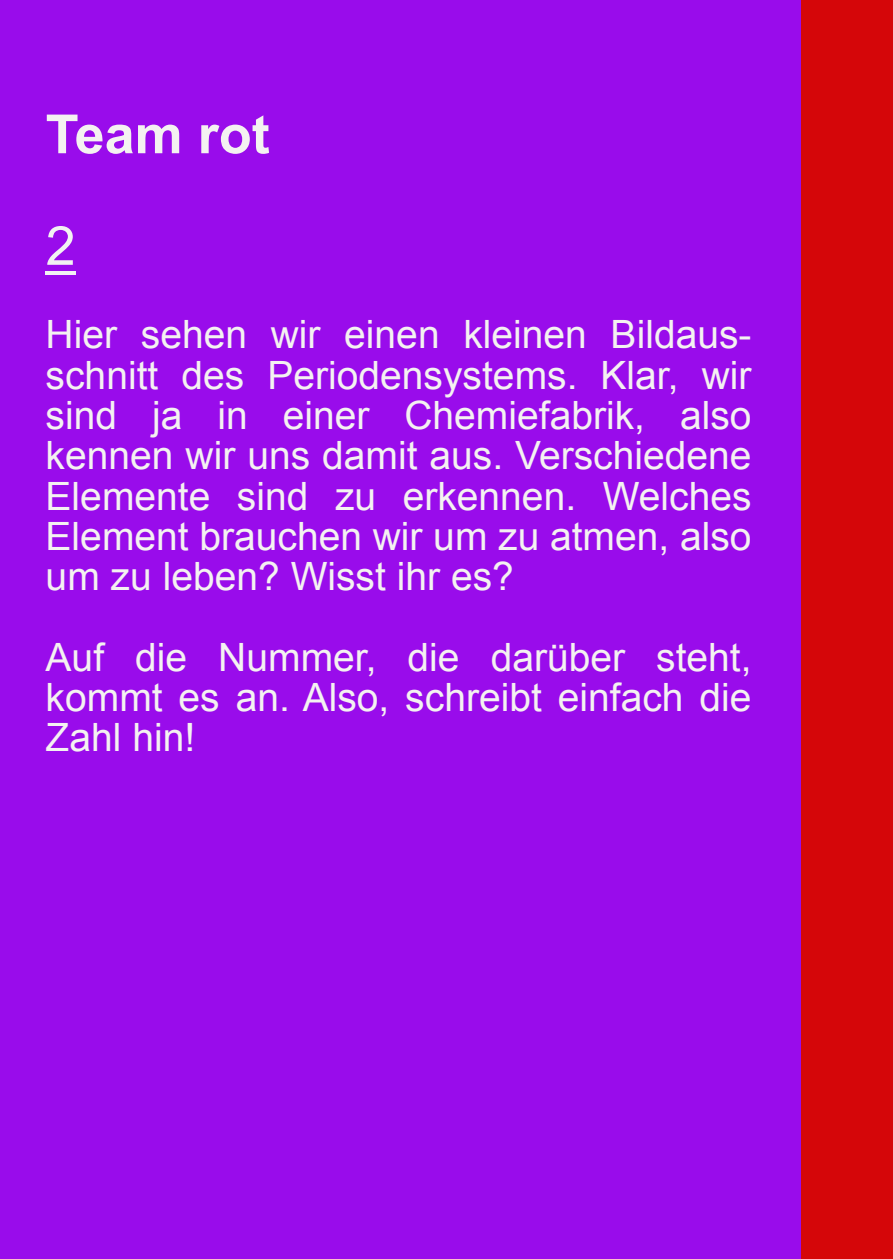
<style>
.page{position:relative;width:893px;height:1259px;background:#990ceb}
.page>*{position:absolute;margin:0;border:0;box-sizing:border-box;transform-origin:0 0}
.t1{font:700 54px "Arial";color:#f4f2f1}
.t2{font:54px "Arial";color:#f2f2f2}
.t3{font:39px/40.2px "Arial";color:#f4f2f1;text-align:justify}
</style>
<div class="page">
<svg style="left:46px;top:271px;width:30px;height:3px"></svg>
<div style="left:802px;top:0;width:91px;height:1259px;background:#d50609"></div>
<hr style="left:0;top:0;width:1px;height:1259px;background:#d50609">
<h1 class="t1" style="left:46px;top:114px;width:226px">Team rot</h1>
<h1 class="t2" style="left:46px;top:225px;width:32px">2</h1>
<p class="t3" style="left:46px;top:318px;width:707px">Hier sehen wir einen kleinen Bildaus&shy;schnitt des Periodensystems. Klar, wir sind ja in einer Chemiefabrik, also kennen wir uns damit aus. Verschiedene Elemente sind zu erkennen. Welches Element brauchen wir um zu atmen, also um zu leben? Wisst ihr es?</p>
<p class="t3" style="left:46px;top:640px;width:707px">Auf die Nummer, die darüber steht, kommt es an. Also, schreibt einfach die Zahl hin!</p>
</div>
